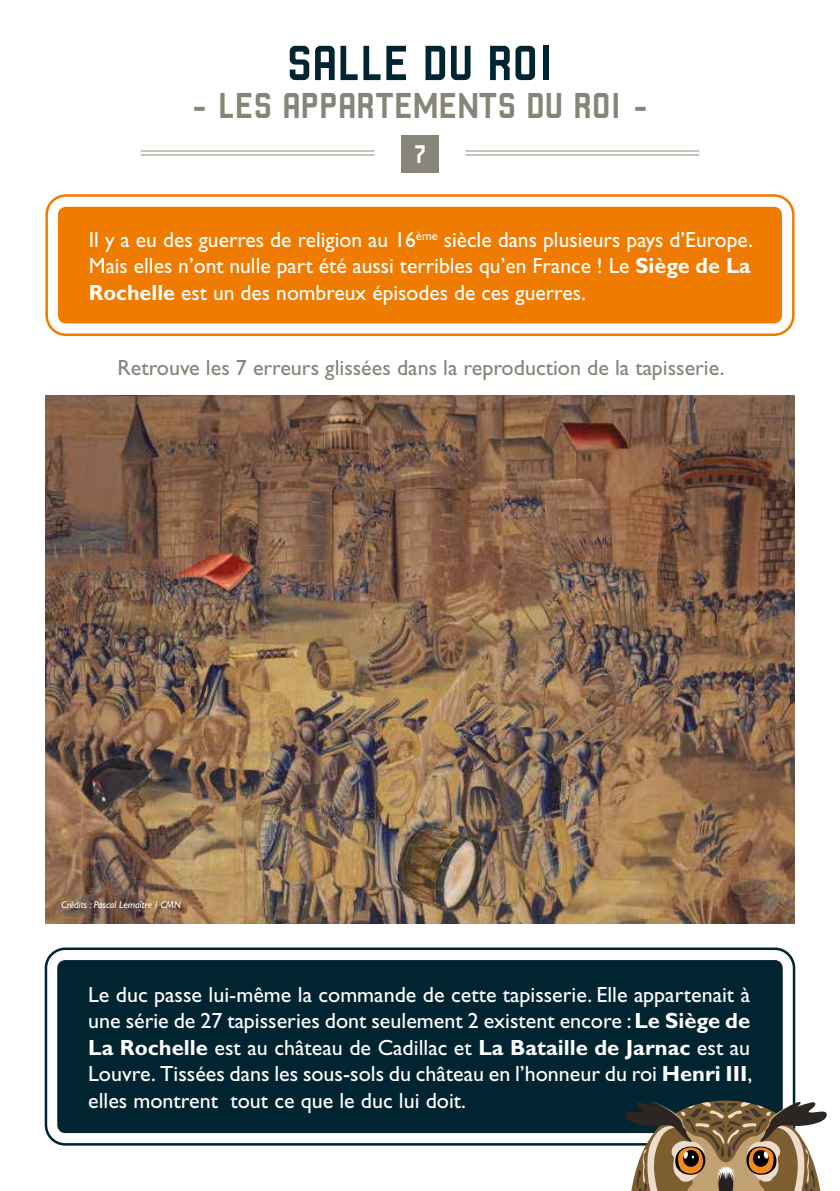
<style>
.page{position:relative;width:840px;height:1191px;background:#fff}
.page>*{position:absolute;margin:0;border:0;box-sizing:border-box;transform-origin:0 0}
.t1{font:52px "Robust CMN";letter-spacing:-.03em;color:#002430}
.t2{font:38px "Robust CMN";letter-spacing:-.03em;color:#878578}
.t3{font:26.8px "Robust CMN";color:#fff}
.t4{font:22px/26.4px "Gill Sans";color:#fff;text-align:justify}
.t5{font:22px "Gill Sans";color:#878578}
.t6{font:italic 10px "Gill Sans";color:#fff}
.s1{font-weight:700}
</style>
<div class="page">
<div style="left:401px;top:136px;width:37px;height:37px;background:#878578"></div>
<hr style="left:141px;top:154px;width:233px;height:2px;background:#c6c5bb">
<hr style="left:141px;top:150px;width:233px;height:2px;background:#c6c5bb">
<hr style="left:465px;top:154px;width:233px;height:2px;background:#c6c5bb">
<hr style="left:465px;top:150px;width:233px;height:2px;background:#c6c5bb">
<div style="left:59px;top:208px;width:721px;height:114px;background:#ef7b00;border-radius:7px"></div>
<div style="left:45px;top:194px;width:749px;height:142px;border:3px solid #ef7b00;border-radius:19px"></div>
<div style="left:58px;top:207px;width:723px;height:116px;border:3px solid #ef7b00;border-radius:7px"></div>
<div style="left:58px;top:961px;width:723px;height:170px;background:#002430;border-radius:7px"></div>
<div style="left:45px;top:947px;width:749px;height:198px;border:3px solid #002430;border-radius:19px"></div>
<div style="left:57px;top:960px;width:725px;height:173px;border:3px solid #002430;border-radius:7px"></div>
<img style="left:45px;top:395px;width:749px;height:529px">
<svg style="left:623px;top:1100px;width:204px;height:91px"></svg>
<h1 class="t1" style="left:286px;top:34px;width:269px">SALLE DU ROI</h1>
<h2 class="t2" style="left:190px;top:85px;width:461px">- LES APPARTEMENTS DU ROI -</h2>
<p class="t3" style="left:413px;top:139px;width:15px">7</p>
<p class="t4" style="left:89px;top:226px;width:665px">Il y a eu des guerres de religion au 16<sup>ème</sup> siècle dans plusieurs pays d’Europe.<br>Mais elles n’ont nulle part été aussi terribles qu’en France ! Le <span class="s1">Siège de La Rochelle</span> est un des nombreux épisodes de ces guerres.</p>
<p class="t5" style="left:117px;top:354px;width:608px">Retrouve les 7 erreurs glissées dans la reproduction de la tapisserie.</p>
<p class="t6" style="left:61px;top:898px;width:121px">Crédits : Pascal Lemaître / CMN</p>
<p class="t4" style="left:88px;top:981px;width:665px">Le duc passe lui-même la commande de cette tapisserie. Elle appartenait à une série de 27 tapisseries dont seulement 2 existent encore : <span class="s1">Le Siège de La Rochelle</span> est au château de Cadillac et <span class="s1">La Bataille de Jarnac</span> est au Louvre. Tissées dans les sous-sols du château en l’honneur du roi <span class="s1">Henri III</span>, elles montrent tout ce que le duc lui doit.</p>
</div>
